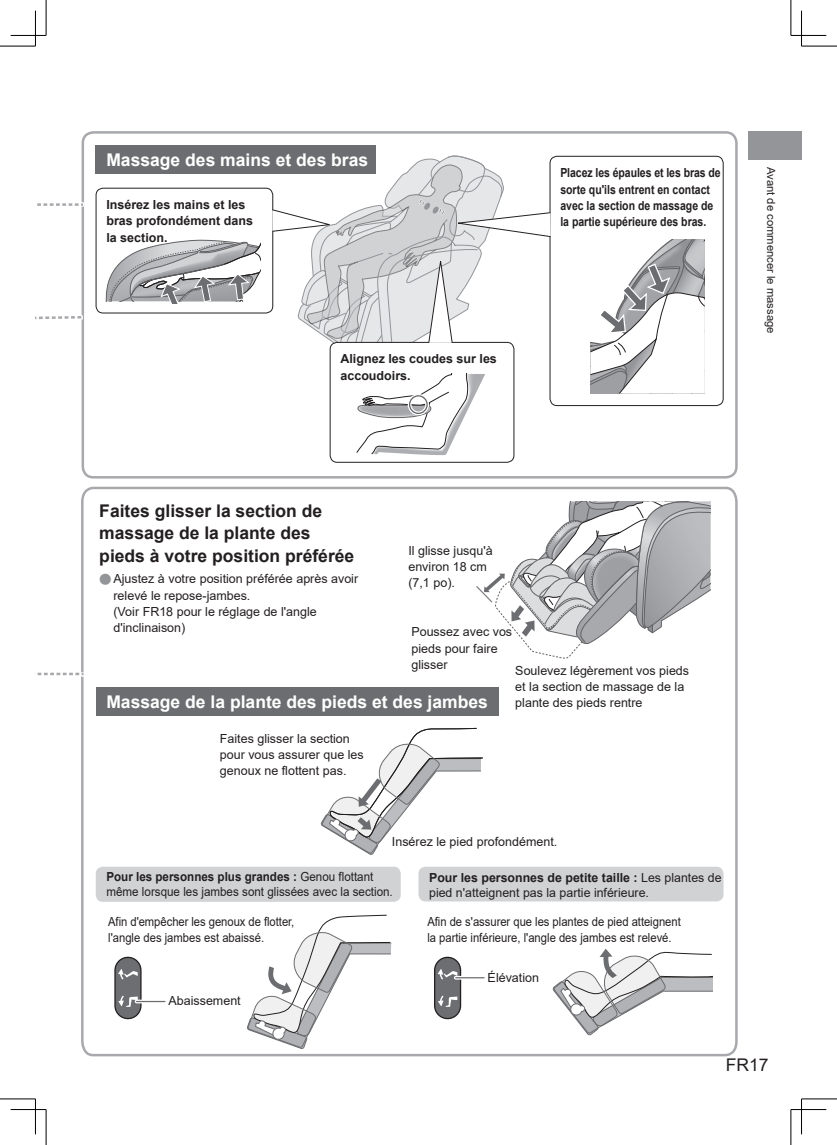
<style>
.page{position:relative;width:837px;height:1145px;background:#fff}
.page>*{position:absolute;margin:0;border:0;box-sizing:border-box;transform-origin:0 0}
.t1{font:700 17.5px/22.5px "Arial";color:#231f20}
.t2{font:700 17.5px "Arial";color:#fff}
.t3{font:17.5px "Arial";color:#231f20}
.t4{font:12.5px/16.2px "Arial";color:#231f20}
.t5{font:12.5px/16.2px "Arial";color:#231f20;scale:.9 1}
.t6{font:700 12.5px/16.2px "Arial";color:#231f20;scale:.84 1}
.t7{font:12.5px/15px "Arial";color:#231f20;scale:.93 1}
.t8{font:700 12.5px/16.2px "Arial";color:#231f20}
.t9{font:11.25px "Arial";color:#231f20}
.s1{font-family:"Shin Go Pro";font-weight:300;color:#939598}
.s2{font-weight:700}
</style>
<div class="page">
<div style="left:748px;top:131px;width:53px;height:28px;background:#939598"></div>
<div style="left:81px;top:131px;width:656px;height:347px;border:2px solid #a8a9ad;border-radius:11px"></div>
<svg style="left:81px;top:486px;width:657px;height:571px"></svg>
<svg style="left:37px;top:648px;width:49px;height:28px"></svg>
<svg style="left:37px;top:202px;width:47px;height:78px"></svg>
<svg style="left:35px;top:315px;width:49px;height:6px"></svg>
<svg style="left:474px;top:499px;width:236px;height:160px"></svg>
<svg style="left:320px;top:727px;width:163px;height:127px"></svg>
<svg style="left:247px;top:915px;width:144px;height:133px"></svg>
<svg style="left:552px;top:948px;width:159px;height:87px"></svg>
<div style="left:434px;top:957px;width:26px;height:61px;background:#6d6e71;border-radius:13px"></div>
<div style="left:434px;top:956px;width:27px;height:63px;border:1px solid #231f20;border-radius:13px"></div>
<svg style="left:438px;top:995px;width:19px;height:11px"></svg>
<div style="left:115px;top:957px;width:26px;height:61px;background:#6d6e71;border-radius:13px"></div>
<div style="left:114px;top:956px;width:27px;height:63px;border:1px solid #231f20;border-radius:13px"></div>
<svg style="left:118px;top:969px;width:20px;height:10px"></svg>
<svg style="left:118px;top:995px;width:20px;height:11px"></svg>
<div style="left:96px;top:145px;width:280px;height:29px;background:#6c6d70"></div>
<div style="left:96px;top:687px;width:402px;height:29px;background:#6c6d70"></div>
<svg style="left:136px;top:999px;width:29px;height:4px"></svg>
<hr style="left:467px;top:997px;width:29px;height:3px;background:#fff">
<hr style="left:136px;top:1000px;width:29px;height:2px;background:#6c6d70">
<svg style="left:437px;top:969px;width:47px;height:10px"></svg>
<div style="left:96px;top:188px;width:177px;height:125px;border:1px solid #231f20;border-radius:7px"></div>
<div style="left:330px;top:342px;width:184px;height:120px;border:1px solid #231f20;border-radius:7px"></div>
<div style="left:549px;top:156px;width:174px;height:250px;border:1px solid #231f20;border-radius:7px"></div>
<svg style="left:271px;top:156px;width:280px;height:202px"></svg>
<svg style="left:105px;top:239px;width:156px;height:64px"></svg>
<svg style="left:590px;top:239px;width:114px;height:154px"></svg>
<svg style="left:356px;top:374px;width:129px;height:81px"></svg>
<div style="left:407px;top:394px;width:22px;height:21px;border:4px solid #fff;border-radius:50%"></div>
<div style="left:409px;top:395px;width:18px;height:19px;border:1px solid #636366;border-radius:50%"></div>
<div style="left:96px;top:866px;width:304px;height:35px;background:#d1d2d4;border-radius:7px"></div>
<div style="left:418px;top:866px;width:305px;height:35px;background:#d1d2d4;border-radius:7px"></div>
<hr style="left:0;top:46px;width:35px;height:1px;background:#000">
<hr style="left:801px;top:46px;width:35px;height:1px;background:#000">
<hr style="left:0;top:1098px;width:35px;height:1px;background:#000">
<hr style="left:801px;top:1098px;width:35px;height:1px;background:#000">
<hr style="left:46px;top:0;width:1px;height:35px;background:#000">
<hr style="left:46px;top:1109px;width:1px;height:35px;background:#000">
<hr style="left:790px;top:0;width:1px;height:35px;background:#000">
<hr style="left:790px;top:1109px;width:1px;height:35px;background:#000">
<hr style="left:11px;top:35px;width:35px;height:1px;background:#000">
<hr style="left:790px;top:35px;width:36px;height:1px;background:#000">
<hr style="left:11px;top:1109px;width:35px;height:1px;background:#000">
<hr style="left:790px;top:1109px;width:36px;height:1px;background:#000">
<hr style="left:35px;top:11px;width:1px;height:35px;background:#000">
<hr style="left:35px;top:1098px;width:1px;height:36px;background:#000">
<hr style="left:801px;top:11px;width:1px;height:35px;background:#000">
<hr style="left:801px;top:1098px;width:1px;height:36px;background:#000">
<h1 class="t2" style="left:106px;top:147px;width:263px">Massage des mains et des bras</h1>
<p class="t8" style="left:106px;top:197px;width:148px">Insérez les mains et les bras profondément dans la section.</p>
<p class="t8" style="left:340px;top:351px;width:158px">Alignez les coudes sur les accoudoirs.</p>
<p class="t6" style="left:560px;top:165px;width:192px">Placez les épaules et les bras de sorte qu'ils entrent en contact avec la section de massage de la partie supérieure des bras.</p>
<p class="t9" style="left:778px;top:167px;width:168px;rotate:90deg">Avant de commencer le massage</p>
<h1 class="t1" style="left:99px;top:499px;width:256px">Faites glisser la section de massage de la plante des pieds à votre position préférée</h1>
<p class="t4" style="left:113px;top:571px;width:246px;text-indent:-14px"><span class="s1">●</span>Ajustez à votre position préférée après avoir relevé le repose-jambes.<br>(Voir FR18 pour le réglage de l'angle d'inclinaison)</p>
<p class="t4" style="left:408px;top:542px;width:86px">Il glisse jusqu'à environ 18 cm (7,1 po).</p>
<p class="t4" style="left:411px;top:624px;width:102px">Poussez avec vos pieds pour faire glisser</p>
<p class="t4" style="left:515px;top:662px;width:175px">Soulevez légèrement vos pieds et la section de massage de la plante des pieds rentre</p>
<h1 class="t2" style="left:106px;top:689px;width:383px">Massage de la plante des pieds et des jambes</h1>
<p class="t4" style="left:220px;top:730px;width:145px">Faites glisser la section pour vous assurer que les genoux ne flottent pas.</p>
<p class="t4" style="left:392px;top:833px;width:167px">Insérez le pied profondément.</p>
<p class="t7" style="left:106px;top:869px;width:309px"><span class="s2">Pour les personnes plus grandes :</span> Genou flottant même lorsque les jambes sont glissées avec la section.</p>
<p class="t4" style="left:429px;top:869px;width:294px;line-height:15px"><span class="s2">Pour les personnes de petite taille :</span> Les plantes de pied n'atteignent pas la partie inférieure.</p>
<p class="t5" style="left:108px;top:913px;width:208px">Afin d'empêcher les genoux de flotter, l'angle des jambes est abaissé.</p>
<p class="t5" style="left:427px;top:913px;width:283px">Afin de s'assurer que les plantes de pied atteignent la partie inférieure, l'angle des jambes est relevé.</p>
<p class="t4" style="left:168px;top:992px;width:74px">Abaissement</p>
<p class="t4" style="left:487px;top:969px;width:53px">Élévation</p>
<h1 class="t3" style="left:725px;top:1053px;width:44px">FR17</h1>
</div>
